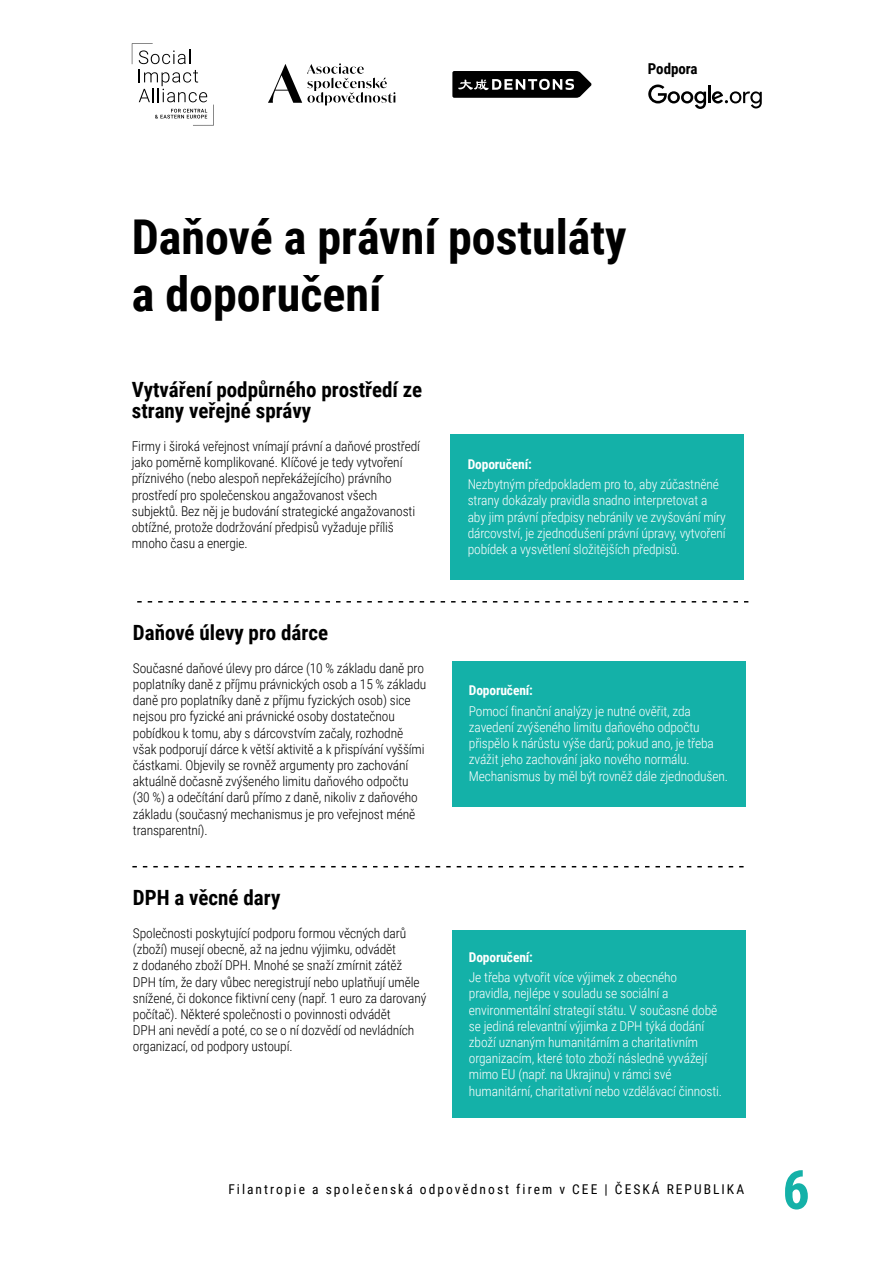
<style>
.page{position:relative;width:893px;height:1263px;background:#fff}
.page>*{position:absolute;margin:0;border:0;box-sizing:border-box;transform-origin:0 0}
.t1{font:700 54px "Roboto Condensed";color:#14b1a8}
.t2{font:700 48px/57.6px "Roboto Condensed";color:#000}
.t3{font:700 21px/21px "Roboto Condensed";color:#000}
.t4{font:700 15px "Roboto Condensed";letter-spacing:-.005em;color:#000}
.t5{font:300 13.5px/16.2px "Roboto Condensed";letter-spacing:-.01em;color:#000}
.t6{font:300 13.5px/16.2px "Roboto Condensed";letter-spacing:-.01em;color:#fff}
.t7{font:13.5px "Roboto Condensed";letter-spacing:.15em;color:#000}
.t8{font:700 13.5px "Roboto Condensed";letter-spacing:-.01em;color:#fff}
</style>
<div class="page">
<div style="left:451px;top:435px;width:293px;height:145px;background:#14b1a8"></div>
<div style="left:452px;top:661px;width:293px;height:145px;background:#14b1a8"></div>
<div style="left:452px;top:930px;width:293px;height:187px;background:#14b1a8"></div>
<svg style="left:137px;top:601px;width:611px;height:1px"></svg>
<svg style="left:132px;top:866px;width:612px;height:1px"></svg>
<svg style="left:452px;top:71px;width:140px;height:27px;background:#323232"></svg>
<svg style="left:648px;top:85px;width:58px;height:24px"></svg>
<hr style="left:708px;top:85px;width:3px;height:18px;background:#000">
<svg style="left:712px;top:91px;width:50px;height:17px"></svg>
<svg style="left:132px;top:43px;width:82px;height:82px"></svg>
<svg style="left:268px;top:63px;width:127px;height:42px"></svg>
<p class="t4" style="left:648px;top:58px;width:51px">Podpora</p>
<h2 class="t2" style="left:132px;top:206px;width:496px">Daňové a právní postuláty a doporučení</h2>
<h3 class="t3" style="left:132px;top:378px;width:292px">Vytváření podpůrného prostředí ze strany veřejné správy</h3>
<p class="t5" style="left:132px;top:437px;width:290px">Firmy i široká veřejnost vnímají právní a daňové prostředí jako poměrně komplikované. Klíčové je tedy vytvoření příznivého (nebo alespoň nepřekážejícího) právního prostředí pro společenskou angažovanost všech subjektů. Bez něj je budování strategické angažovanosti obtížné, protože dodržování předpisů vyžaduje příliš mnoho času a energie.</p>
<h3 class="t3" style="left:133px;top:621px;width:197px">Daňové úlevy pro dárce</h3>
<p class="t5" style="left:133px;top:659px;width:295px">Současné daňové úlevy pro dárce (10 % základu daně pro poplatníky daně z příjmu právnických osob a 15 % základu daně pro poplatníky daně z příjmu fyzických osob) sice nejsou pro fyzické ani právnické osoby dostatečnou pobídkou k tomu, aby s dárcovstvím začaly, rozhodně však podporují dárce k větší aktivitě a k přispívání vyššími částkami. Objevily se rovněž argumenty pro zachování aktuálně dočasně zvýšeného limitu daňového odpočtu (30 %) a odečítání darů přímo z daně, nikoliv z daňového základu (současný mechanismus je pro veřejnost méně transparentní).</p>
<h3 class="t3" style="left:133px;top:886px;width:149px">DPH a věcné dary</h3>
<p class="t5" style="left:133px;top:924px;width:295px">Společnosti poskytující podporu formou věcných darů (zboží) musejí obecně, až na jednu výjimku, odvádět<br>z dodaného zboží DPH. Mnohé se snaží zmírnit zátěž DPH tím, že dary vůbec neregistrují nebo uplatňují uměle snížené, či dokonce fiktivní ceny (např. 1 euro za darovaný počítač). Některé společnosti o povinnosti odvádět<br>DPH ani nevědí a poté, co se o ní dozvědí od nevládních organizací, od podpory ustoupí.</p>
<p class="t8" style="left:468px;top:454px;width:66px">Doporučení:</p>
<p class="t6" style="left:468px;top:476px;width:260px">Nezbytným předpokladem pro to, aby zúčastněné strany dokázaly pravidla snadno interpretovat a aby jim právní předpisy nebránily ve zvyšování míry dárcovství, je zjednodušení právní úpravy, vytvoření pobídek a vysvětlení složitějších předpisů.</p>
<p class="t8" style="left:469px;top:681px;width:66px">Doporučení:</p>
<p class="t6" style="left:469px;top:702px;width:261px">Pomocí finanční analýzy je nutné ověřit, zda zavedení zvýšeného limitu daňového odpočtu přispělo k nárůstu výše darů; pokud ano, je třeba zvážit jeho zachování jako nového normálu.<br>Mechanismus by měl být rovněž dále zjednodušen.</p>
<p class="t8" style="left:469px;top:947px;width:66px">Doporučení:</p>
<p class="t6" style="left:469px;top:969px;width:255px">Je třeba vytvořit více výjimek z obecného pravidla, nejlépe v souladu se sociální a environmentální strategií státu. V současné době se jediná relevantní výjimka z DPH týká dodání zboží uznaným humanitárním a charitativním organizacím, které toto zboží následně vyvážejí mimo EU (např. na Ukrajinu) v rámci své humanitární, charitativní nebo vzdělávací činnosti.</p>
<p class="t7" style="left:228px;top:1179px;width:517px">Filantropie a společenská odpovědnost firem v CEE | ČESKÁ REPUBLIKA</p>
<h1 class="t1" style="left:782px;top:1152px;width:29px">6</h1>
</div>
